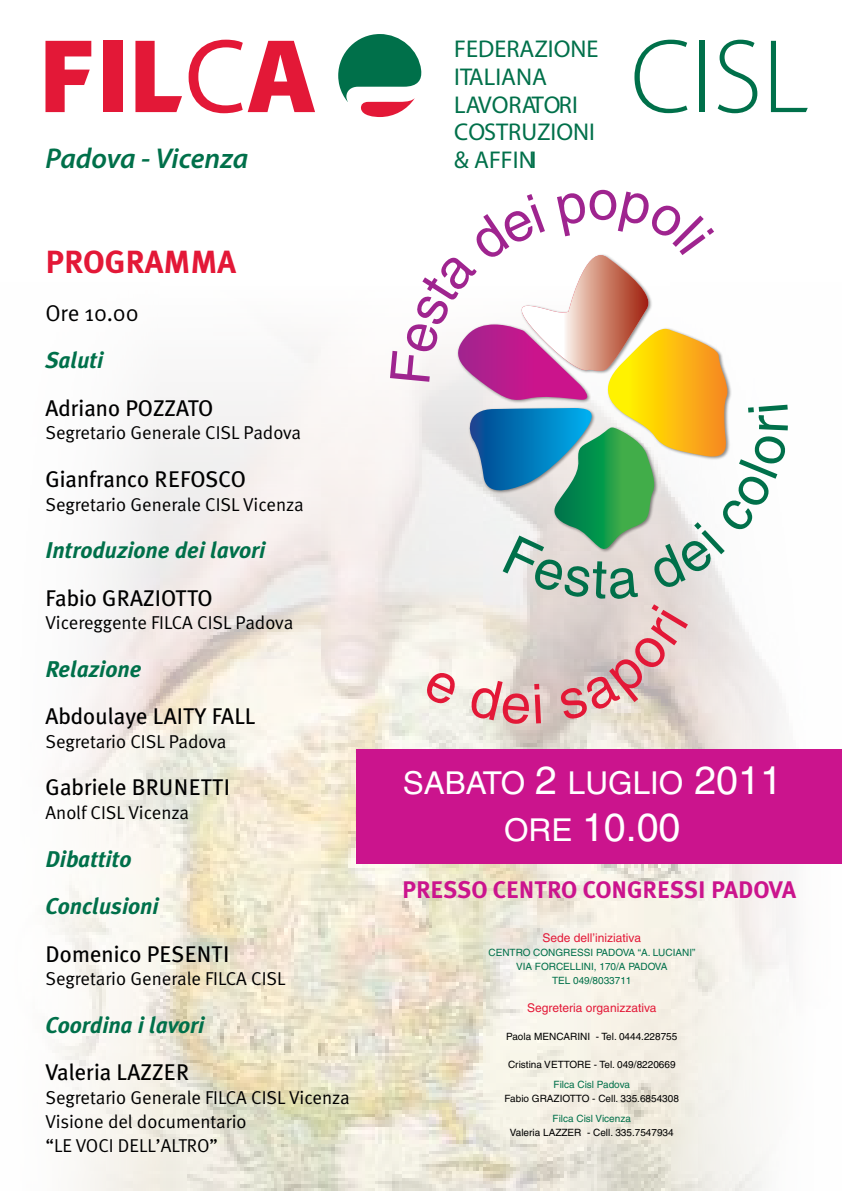
<style>
.page{position:relative;width:842px;height:1191px;background:#fff}
.page>*{position:absolute;margin:0;border:0;box-sizing:border-box;transform-origin:0 0}
.t1{font:39.4px "Helvetica";color:#fff}
.t2{font:700 32.1px "Meta Plus";color:#e31837}
.t3{font:31.5px "Helvetica";color:#fff}
.t4{font:italic 600 28.7px "Myriad Pro";color:#00704a}
.t5{font:24.3px/27.8px "Myriad Pro";color:#00704a}
.t6{font:700 24px "Meta Plus";color:#cb148d}
.t7{font:22.8px "Meta Plus";color:#000}
.t8{font:italic 700 22.8px/47.5px "Meta Plus";color:#00704a}
.t9{font:22.8px "Meta Normal";letter-spacing:-.005em;color:#000}
.t10{font:18.6px/23.7px "Meta Normal";color:#000}
.t11{font:12px "Helvetica";color:#e31837}
.t12{font:10px "Helvetica";color:#000}
.t13{font:10px "Helvetica";color:#00704a}
.s1{font-size:39.4px}
.s2{font-size:31.5px}
</style>
<div class="page">
<img style="left:159px;top:346px;width:511px;height:844px">
<svg style="left:670px;top:73px;width:172px;height:1118px"></svg>
<svg style="left:634px;top:40px;width:53px;height:73px"></svg>
<div style="left:699px;top:41px;width:5px;height:71px;background:#00704a"></div>
<svg style="left:718px;top:40px;width:39px;height:73px"></svg>
<svg style="left:771px;top:41px;width:37px;height:71px"></svg>
<svg style="left:45px;top:41px;width:46px;height:71px"></svg>
<div style="left:103px;top:41px;width:19px;height:71px;background:#e31837"></div>
<svg style="left:135px;top:41px;width:47px;height:71px"></svg>
<svg style="left:189px;top:40px;width:126px;height:73px"></svg>
<svg style="left:338px;top:34px;width:84px;height:83px"></svg>
<div style="left:356px;top:749px;width:486px;height:114px;background:#cb148d"></div>
<svg style="left:390px;top:189px;width:398px;height:535px"></svg>
<h3 class="t5" style="left:454px;top:35px;width:146px">FEDERAZIONE<br>ITALIANA<br>LAVORATORI<br>COSTRUZIONI</h3>
<h3 class="t4" style="left:45px;top:140px;width:204px">Padova - Vicenza</h3>
<h3 class="t5" style="left:454px;top:146px;width:84px">&amp; AFFINI</h3>
<h2 class="t2" style="left:45px;top:243px;width:192px">PROGRAMMA</h2>
<p class="t9" style="left:45px;top:299px;width:95px">Ore 10.00</p>
<p class="t8" style="left:45px;top:336px;width:59px">Saluti</p>
<p class="t7" style="left:45px;top:394px;width:169px">Adriano POZZATO</p>
<p class="t10" style="left:45px;top:421px;width:257px">Segretario Generale CISL Padova</p>
<p class="t7" style="left:45px;top:466px;width:202px">Gianfranco REFOSCO</p>
<p class="t10" style="left:45px;top:492px;width:260px">Segretario Generale CISL Vicenza</p>
<p class="t8" style="left:45px;top:526px;width:221px">Introduzione dei lavori</p>
<p class="t7" style="left:45px;top:584px;width:169px">Fabio GRAZIOTTO</p>
<p class="t10" style="left:45px;top:611px;width:249px">Vicereggente FILCA CISL Padova</p>
<p class="t8" style="left:45px;top:645px;width:97px">Relazione</p>
<p class="t7" style="left:45px;top:703px;width:211px">Abdoulaye LAITY FALL</p>
<p class="t10" style="left:45px;top:729px;width:183px">Segretario CISL Padova</p>
<p class="t7" style="left:45px;top:774px;width:186px">Gabriele BRUNETTI</p>
<p class="t10" style="left:45px;top:800px;width:145px">Anolf CISL Vicenza</p>
<p class="t8" style="left:45px;top:835px;width:115px">Dibattito<br>Conclusioni</p>
<p class="t7" style="left:45px;top:940px;width:185px">Domenico PESENTI</p>
<p class="t10" style="left:45px;top:966px;width:242px">Segretario Generale FILCA CISL</p>
<p class="t8" style="left:45px;top:1001px;width:160px">Coordina i lavori</p>
<p class="t7" style="left:45px;top:1059px;width:145px">Valeria LAZZER</p>
<p class="t10" style="left:45px;top:1085px;width:306px">Segretario Generale FILCA CISL Vicenza<br>Visione del documentario<br>“LE VOCI DELL’ALTRO”</p>
<h3 class="t3" style="left:403px;top:764px;width:381px">Sabato <span class="s1">2</span> LUGLIO <span class="s1">2011</span></h3>
<h1 class="t1" style="left:504px;top:804px;width:178px"><span class="s2">ore</span> 10.00</h1>
<p class="t6" style="left:402px;top:876px;width:255px">PRESSO CENTRO CONGRESS</p>
<p class="t6" style="left:698px;top:876px;width:99px">I PADOVA</p>
<p class="t11" style="left:543px;top:931px;width:100px">Sede dell’iniziativa</p>
<p class="t13" style="left:488px;top:947px;width:29px">CENTRO</p>
<p class="t13" style="left:533px;top:947px;width:164px">CONGRESSI PADOVA “A. LUCIANI”</p>
<p class="t13" style="left:516px;top:961px;width:153px">VIA FORCELLINI, 170/A PADOVA</p>
<p class="t13" style="left:552px;top:975px;width:81px">TE L 049/8033711</p>
<p class="t11" style="left:527px;top:1001px;width:131px">Segreteria organizzativa</p>
<p class="t12" style="left:506px;top:1031px;width:44px">Paola MEnc</p>
<p class="t12" style="left:563px;top:1031px;width:19px">arini</p>
<p class="t12" style="left:596px;top:1031px;width:83px">- Tel. 0444.228755</p>
<p class="t12" style="left:508px;top:1059px;width:51px">Cristina VETTORE</p>
<p class="t12" style="left:594px;top:1059px;width:83px">- Tel. 049/8220669</p>
<p class="t13" style="left:553px;top:1079px;width:78px">Filca Cisl Padova</p>
<p class="t12" style="left:505px;top:1093px;width:176px">Fabio Grazi otto - Cell. 335.6854308</p>
<p class="t13" style="left:553px;top:1113px;width:80px">Filca Cisl Vicenza</p>
<p class="t12" style="left:510px;top:1127px;width:165px">Valeria Lazzer - Cell. 335.7547934</p>
</div>
